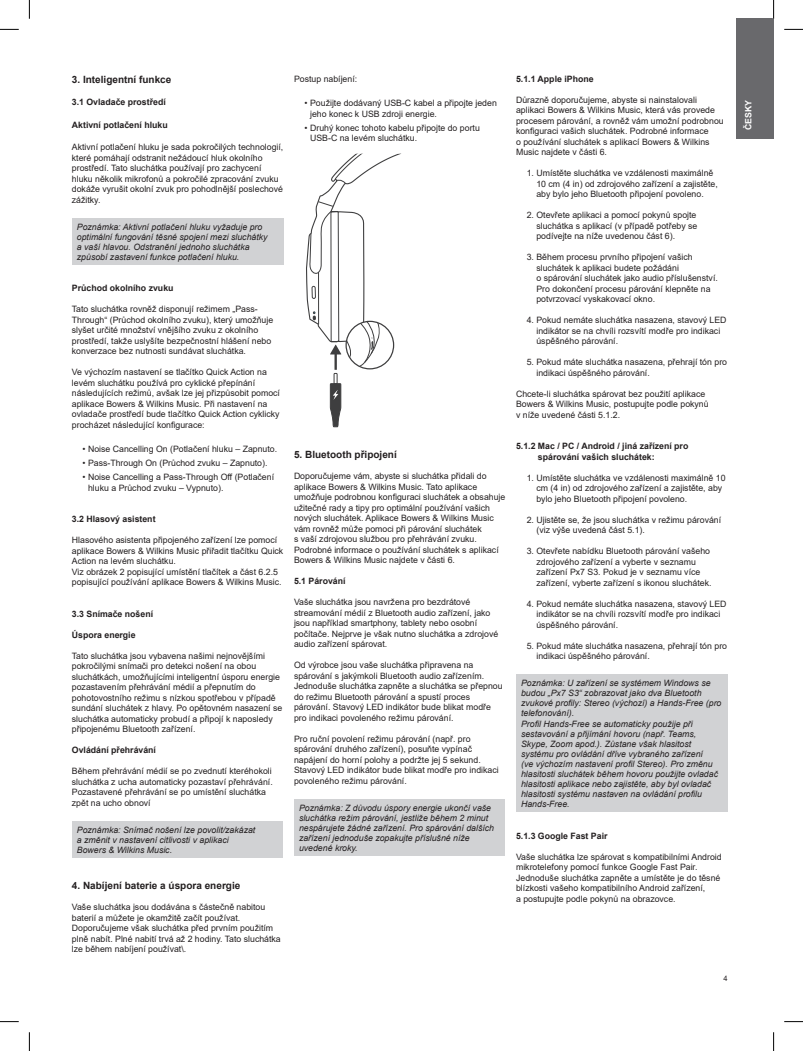
<style>
.page{position:relative;width:803px;height:1051px;background:#fff}
.page>*{position:absolute;margin:0;border:0;box-sizing:border-box;transform-origin:0 0}
.t1{font:700 10px "Arial";color:#231f20}
.t2{font:8.75px/10.5px "Arial";color:#231f20}
.t3{font:italic 8.75px/10px "Arial";color:#231f20}
.t4{font:700 8.75px/10.5px "Arial";color:#231f20}
.t5{font:700 8.75px "Arial";color:#fff}
.t6{font:7.5px "Arial";color:#231f20}
</style>
<div class="page">
<div style="left:736px;top:19px;width:37px;height:120px;background:#69696c"></div>
<div style="left:72px;top:218px;width:211px;height:47px;background:#d1d2d4"></div>
<div style="left:72px;top:821px;width:210px;height:37px;background:#d1d2d4"></div>
<svg style="left:306px;top:154px;width:95px;height:273px"></svg>
<div style="left:345px;top:321px;width:49px;height:48px;border:1px solid #3e3e3f;border-radius:50%"></div>
<div style="left:294px;top:799px;width:210px;height:57px;background:#d1d2d4"></div>
<div style="left:516px;top:675px;width:211px;height:137px;background:#d1d2d4"></div>
<svg style="left:0;top:29px;width:19px;height:1px"></svg>
<svg style="left:784px;top:29px;width:19px;height:1px"></svg>
<svg style="left:0;top:1021px;width:19px;height:1px"></svg>
<svg style="left:784px;top:1021px;width:19px;height:1px"></svg>
<svg style="left:29px;top:0;width:1px;height:19px"></svg>
<svg style="left:29px;top:1032px;width:1px;height:19px"></svg>
<svg style="left:773px;top:0;width:1px;height:19px"></svg>
<svg style="left:773px;top:1032px;width:1px;height:19px"></svg>
<p class="t1" style="left:72px;top:72px;width:101px">3. Inteligentní funkce</p>
<p class="t4" style="left:72px;top:97px;width:95px">3.1 Ovladače prostředí</p>
<p class="t4" style="left:72px;top:119px;width:97px">Aktivní potlačení hluku</p>
<p class="t2" style="left:72px;top:142px;width:213px">Aktivní potlačení hluku je sada pokročilých technologií, které pomáhají odstranit nežádoucí hluk okolního prostředí. Tato sluchátka používají pro zachycení hluku několik mikrofonů a pokročilé zpracování zvuku dokáže vyrušit okolní zvuk pro pohodlnější poslechové zážitky.</p>
<p class="t3" style="left:77px;top:222px;width:192px">Poznámka: Aktivní potlačení hluku vyžaduje pro optimální fungování těsné spojení mezi sluchátky a vaší hlavou. Odstranění jednoho sluchátka způsobí zastavení funkce potlačení hluku.</p>
<p class="t4" style="left:72px;top:283px;width:103px">Průchod okolního zvuku</p>
<p class="t2" style="left:72px;top:304px;width:203px">Tato sluchátka rovněž disponují režimem „Pass-Through“ (Průchod okolního zvuku), který umožňuje slyšet určité množství vnějšího zvuku z okolního prostředí, takže uslyšíte bezpečnostní hlášení nebo konverzace bez nutnosti sundávat sluchátka.</p>
<p class="t2" style="left:72px;top:367px;width:210px">Ve výchozím nastavení se tlačítko Quick Action na levém sluchátku používá pro cyklické přepínání následujících režimů, avšak lze jej přizpůsobit pomocí aplikace Bowers &amp; Wilkins Music. Při nastavení na ovladače prostředí bude tlačítko Quick Action cyklicky procházet následující konfigurace:</p>
<p class="t2" style="left:83px;top:444px;width:196px">• Noise Cancelling On (Potlačení hluku – Zapnuto.</p>
<p class="t2" style="left:83px;top:458px;width:186px">• Pass-Through On (Průchod zvuku – Zapnuto).</p>
<p class="t2" style="left:88px;top:472px;width:188px;text-indent:-5px">• Noise Cancelling a Pass-Through Off (Potlačení hluku a Průchod zvuku – Vypnuto).</p>
<p class="t4" style="left:72px;top:514px;width:85px">3.2 Hlasový asistent</p>
<p class="t2" style="left:72px;top:535px;width:213px">Hlasového asistenta připojeného zařízení lze pomocí aplikace Bowers &amp; Wilkins Music přiřadit tlačítku Quick Action na levém sluchátku.<br>Viz obrázek 2 popisující umístění tlačítek a část 6.2.5 popisující používání aplikace Bowers &amp; Wilkins Music.</p>
<p class="t4" style="left:72px;top:609px;width:83px">3.3 Snímače nošení</p>
<p class="t4" style="left:72px;top:630px;width:65px">Úspora energie</p>
<p class="t2" style="left:72px;top:651px;width:212px">Tato sluchátka jsou vybavena našimi nejnovějšími pokročilými snímači pro detekci nošení na obou sluchátkách, umožňujícími inteligentní úsporu energie pozastavením přehrávání médií a přepnutím do pohotovostního režimu s nízkou spotřebou v případě sundání sluchátek z hlavy. Po opětovném nasazení se sluchátka automaticky probudí a připojí k naposledy připojenému Bluetooth zařízení.</p>
<p class="t4" style="left:72px;top:745px;width:86px">Ovládání přehrávání</p>
<p class="t2" style="left:72px;top:766px;width:202px">Během přehrávání médií se po zvednutí kteréhokoli sluchátka z ucha automaticky pozastaví přehrávání.<br>Pozastavené přehrávání se po umístění sluchátka zpět na ucho obnoví</p>
<p class="t3" style="left:77px;top:825px;width:180px">Poznámka: Snímač nošení lze povolit/zakázat a změnit v nastavení citlivosti v aplikaci<br>Bowers &amp; Wilkins Music.</p>
<p class="t1" style="left:72px;top:878px;width:170px">4. Nabíjení baterie a úspora energie</p>
<p class="t2" style="left:72px;top:902px;width:210px">Vaše sluchátka jsou dodávána s částečně nabitou baterií a můžete je okamžitě začít používat.<br>Doporučujeme však sluchátka před prvním použitím plně nabít. Plné nabití trvá až 2 hodiny. Tato sluchátka lze během nabíjení používat\.</p>
<p class="t2" style="left:294px;top:73px;width:65px">Postup nabíjení:</p>
<p class="t2" style="left:310px;top:98px;width:188px;text-indent:-5px">• Použijte dodávaný USB-C kabel a připojte jeden jeho konec k USB zdroji energie.</p>
<p class="t2" style="left:310px;top:123px;width:171px;text-indent:-5px">• Druhý konec tohoto kabelu připojte do portu<br>USB-C na levém sluchátku.</p>
<p class="t1" style="left:294px;top:448px;width:104px">5. Bluetooth připojení</p>
<p class="t2" style="left:294px;top:471px;width:213px">Doporučujeme vám, abyste si sluchátka přidali do aplikace Bowers &amp; Wilkins Music. Tato aplikace umožňuje podrobnou konfiguraci sluchátek a obsahuje užitečné rady a tipy pro optimální používání vašich nových sluchátek. Aplikace Bowers &amp; Wilkins Music vám rovněž může pomoci při párování sluchátek<br>s vaší zdrojovou službou pro přehrávání zvuku.<br>Podrobné informace o používání sluchátek s aplikací Bowers &amp; Wilkins Music najdete v části 6.</p>
<p class="t4" style="left:294px;top:576px;width:53px">5.1 Párování</p>
<p class="t2" style="left:294px;top:597px;width:206px">Vaše sluchátka jsou navržena pro bezdrátové streamování médií z Bluetooth audio zařízení, jako jsou například smartphony, tablety nebo osobní počítače. Nejprve je však nutno sluchátka a zdrojové audio zařízení spárovat.</p>
<p class="t2" style="left:294px;top:660px;width:210px">Od výrobce jsou vaše sluchátka připravena na spárování s jakýmkoli Bluetooth audio zařízením.<br>Jednoduše sluchátka zapněte a sluchátka se přepnou do režimu Bluetooth párování a spustí proces párování. Stavový LED indikátor bude blikat modře pro indikaci povoleného režimu párování.</p>
<p class="t2" style="left:294px;top:733px;width:206px">Pro ruční povolení režimu párování (např. pro spárování druhého zařízení), posuňte vypínač napájení do horní polohy a podržte jej 5 sekund.<br>Stavový LED indikátor bude blikat modře pro indikaci povoleného režimu párování.</p>
<p class="t3" style="left:299px;top:803px;width:197px">Poznámka: Z důvodu úspory energie ukončí vaše sluchátka režim párování, jestliže během 2 minut nespárujete žádné zařízení. Pro spárování dalších zařízení jednoduše zopakujte příslušné níže uvedené kroky.</p>
<p class="t4" style="left:516px;top:74px;width:79px">5.1.1 Apple iPhone</p>
<p class="t2" style="left:516px;top:94px;width:209px">Důrazně doporučujeme, abyste si nainstalovali aplikaci Bowers &amp; Wilkins Music, která vás provede procesem párování, a rovněž vám umožní podrobnou konfiguraci vašich sluchátek. Podrobné informace<br>o používání sluchátek s aplikací Bowers &amp; Wilkins Music najdete v části 6.</p>
<p class="t2" style="left:536px;top:168px;width:183px;text-indent:-10px">1. Umístěte sluchátka ve vzdálenosti maximálně<br>10 cm (4 in) od zdrojového zařízení a zajistěte, aby bylo jeho Bluetooth připojení povoleno.</p>
<p class="t2" style="left:536px;top:210px;width:162px;text-align:justify;text-indent:-10px">2. Otevřete aplikaci a pomocí pokynů spojte sluchátka s aplikací (v případě potřeby se podívejte na níže uvedenou část 6).</p>
<p class="t2" style="left:536px;top:252px;width:183px;text-indent:-10px">3. Během procesu prvního připojení vašich sluchátek k aplikaci budete požádáni<br>o spárování sluchátek jako audio příslušenství.<br>Pro dokončení procesu párování klepněte na potvrzovací vyskakovací okno.</p>
<p class="t2" style="left:536px;top:315px;width:192px;text-indent:-10px">4. Pokud nemáte sluchátka nasazena, stavový LED indikátor se na chvíli rozsvítí modře pro indikaci úspěšného párování.</p>
<p class="t2" style="left:536px;top:357px;width:192px;text-indent:-10px">5. Pokud máte sluchátka nasazena, přehrají tón pro indikaci úspěšného párování.</p>
<p class="t2" style="left:516px;top:388px;width:194px">Chcete-li sluchátka spárovat bez použití aplikace<br>Bowers &amp; Wilkins Music, postupujte podle pokynů v níže uvedené části 5.1.2.</p>
<p class="t4" style="left:538px;top:441px;width:152px;text-indent:-22px">5.1.2 Mac / PC / Android / jiná zařízení pro spárování vašich sluchátek:</p>
<p class="t2" style="left:536px;top:472px;width:191px;text-indent:-10px">1. Umístěte sluchátka ve vzdálenosti maximálně 10 cm (4 in) od zdrojového zařízení a zajistěte, aby bylo jeho Bluetooth připojení povoleno.</p>
<p class="t2" style="left:536px;top:514px;width:186px;text-indent:-10px">2. Ujistěte se, že jsou sluchátka v režimu párování (viz výše uvedená část 5.1).</p>
<p class="t2" style="left:536px;top:546px;width:177px;text-indent:-10px">3. Otevřete nabídku Bluetooth párování vašeho zdrojového zařízení a vyberte v seznamu zařízení Px7 S3. Pokud je v seznamu více zařízení, vyberte zařízení s ikonou sluchátek.</p>
<p class="t2" style="left:536px;top:598px;width:192px;text-indent:-10px">4. Pokud nemáte sluchátka nasazena, stavový LED indikátor se na chvíli rozsvítí modře pro indikaci úspěšného párování.</p>
<p class="t2" style="left:536px;top:640px;width:192px;text-indent:-10px">5. Pokud máte sluchátka nasazena, přehrají tón pro indikaci úspěšného párování.</p>
<p class="t3" style="left:521px;top:678px;width:202px">Poznámka: U zařízení se systémem Windows se budou „Px7 S3“ zobrazovat jako dva Bluetooth zvukové profily: Stereo (výchozí) a Hands-Free (pro telefonování).<br>Profil Hands-Free se automaticky použije při sestavování a přijímání hovoru (např. Teams, Skype, Zoom apod.). Zůstane však hlasitost systému pro ovládání dříve vybraného zařízení<br>(ve výchozím nastavení profil Stereo). Pro změnu hlasitosti sluchátek během hovoru použijte ovladač hlasitosti aplikace nebo zajistěte, aby byl ovladač hlasitosti systému nastaven na ovládání profilu Hands-Free.</p>
<p class="t4" style="left:516px;top:830px;width:93px">5.1.3 Google Fast Pair</p>
<p class="t2" style="left:516px;top:851px;width:207px">Vaše sluchátka lze spárovat s kompatibilními Android mikrotelefony pomocí funkce Google Fast Pair.<br>Jednoduše sluchátka zapněte a umístěte je do těsné blízkosti vašeho kompatibilního Android zařízení,<br>a postupujte podle pokynů na obrazovce.</p>
<p class="t6" style="left:723px;top:973px;width:6px">4</p>
<p class="t5" style="left:742px;top:130px;width:32px;rotate:-90deg">ČESKY</p>
</div>
